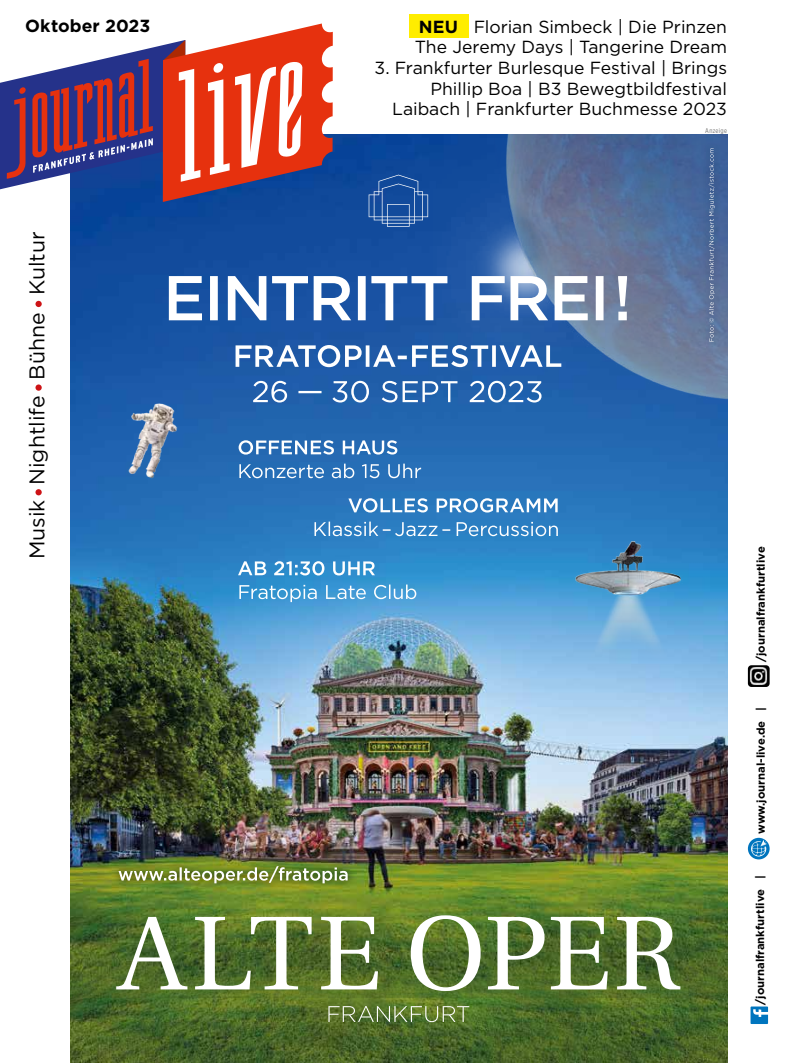
<style>
.page{position:relative;width:798px;height:1063px;background:#fff}
.page>*{position:absolute;margin:0;border:0;box-sizing:border-box;transform-origin:0 0}
.t1{font:21.25px "Gotham";color:#000}
.t2{font:17.5px/20.6px "Gotham";color:#000}
.t3{font:700 17.5px "Gotham";letter-spacing:.005em;color:#000}
.t4{font:700 11.25px "Gotham";color:#000}
.t5{font:6.88px "Gotham X Narrow";letter-spacing:.05em;color:#6f6f6e}
.s1{font-weight:700}
</style>
<div class="page">
<img style="left:71px;top:998px;width:655px;height:65px">
<img style="left:71px;top:135px;width:655px;height:863px">
<img style="left:433px;top:135px;width:293px;height:313px">
<img style="left:558px;top:524px;width:137px;height:157px">
<img style="left:116px;top:397px;width:72px;height:88px">
<div style="left:701px;top:140px;width:21px;height:209px;background:#000;opacity:.5"></div>
<svg style="left:708px;top:148px;width:6px;height:194px"></svg>
<svg style="left:253px;top:381px;width:288px;height:22px;background:#5283bd"></svg>
<svg style="left:235px;top:345px;width:326px;height:22px"></svg>
<svg style="left:169px;top:276px;width:457px;height:44px"></svg>
<svg style="left:239px;top:585px;width:177px;height:17px;background:#62acdc"></svg>
<svg style="left:238px;top:561px;width:137px;height:14px"></svg>
<svg style="left:314px;top:522px;width:243px;height:14px;background:#5a9acf"></svg>
<svg style="left:348px;top:498px;width:209px;height:15px"></svg>
<svg style="left:239px;top:464px;width:182px;height:14px;background:#588fc6"></svg>
<svg style="left:238px;top:440px;width:159px;height:15px"></svg>
<div style="left:111px;top:859px;width:245px;height:32px;background:#000;opacity:.75"></div>
<svg style="left:118px;top:866px;width:229px;height:17px"></svg>
<svg style="left:368px;top:175px;width:60px;height:52px;background:#2c5ea6"></svg>
<svg style="left:116px;top:915px;width:564px;height:76px"></svg>
<svg style="left:328px;top:1006px;width:141px;height:16px;background:#758c4f"></svg>
<div style="left:35px;top:489px;width:7px;height:6px;background:#cd1316;border-radius:50%"></div>
<svg style="left:35px;top:384px;width:7px;height:7px"></svg>
<div style="left:35px;top:301px;width:7px;height:6px;background:#cd1316;border-radius:50%"></div>
<div style="left:409px;top:14px;width:59px;height:23px;background:#ffed00"></div>
<svg style="left:0;top:24px;width:332px;height:178px"></svg>
<svg style="left:750px;top:1007px;width:17px;height:17px"></svg>
<svg style="left:747px;top:838px;width:22px;height:21px"></svg>
<svg style="left:760px;top:840px;width:3px;height:4px"></svg>
<img style="left:747px;top:665px;width:22px;height:22px">
<p class="t3" style="left:25px;top:14px;width:127px">Oktober 2023</p>
<p class="t1" style="left:23px;top:559px;width:329px;rotate:-90deg">Musik Nightlife Bühne Kultur</p>
<p class="t2" style="left:414px;top:16px;width:313px"><span class="s1">NEU</span> Florian Simbeck | Die Prinzen<br>The Jeremy Days | Tangerine Dream</p>
<p class="t2" style="left:374px;top:57px;width:354px;text-align:right">3. Frankfurter Burlesque Festival | Brings<br>Phillip Boa | B3 Bewegtbildfestival<br>Laibach | Frankfurter Buchmesse 2023</p>
<p class="t5" style="left:705px;top:126px;width:23px">Anzeige</p>
<p class="t4" style="left:753px;top:662px;width:117px;rotate:-90deg">/journalfrankfurtlive</p>
<p class="t4" style="left:753px;top:834px;width:129px;rotate:-90deg">www.journal-live.de |</p>
<p class="t4" style="left:752px;top:1005px;width:131px;rotate:-90deg">/journalfrankfurtlive |</p>
</div>
